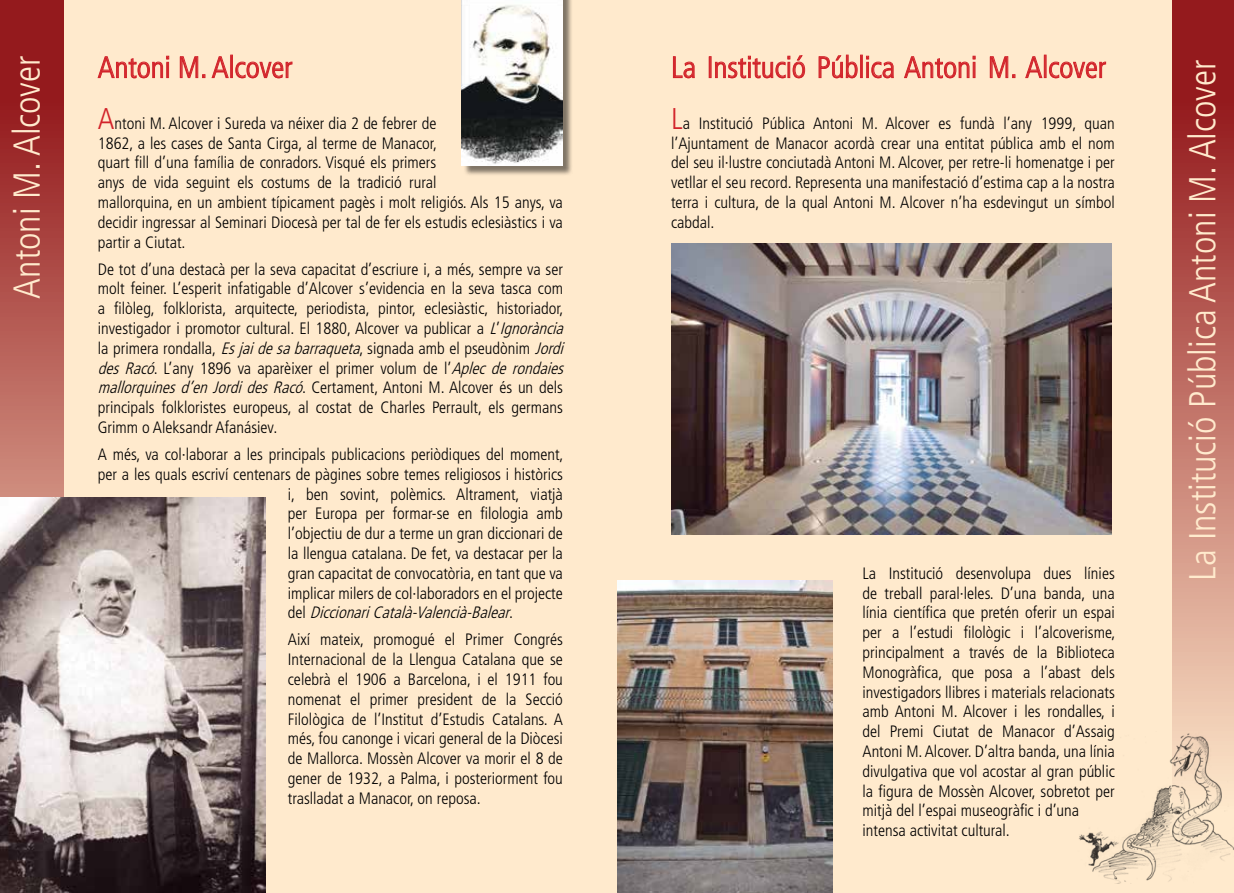
<style>
.page{position:relative;width:1234px;height:893px;background:#fff}
.page>*{position:absolute;margin:0;border:0;box-sizing:border-box;transform-origin:0 0}
.t1{font:300 condensed 37.5px "Frutiger";color:#ffeacd}
.t2{font:300 condensed 30px "Frutiger";color:#d2232a}
.t3{font:300 condensed 16.5px/19.8px "Frutiger";color:#000}
.t4{font:italic 300 condensed 16.5px "Frutiger";color:#000}
.s1{font-size:30px;color:#d2232a}
.s2{font-style:italic}
.s3{font-style:normal}
</style>
<div class="page">
<div style="left:0;top:0;width:1233px;height:893px;background:#ffeacd"></div>
<svg style="left:1172px;top:0;width:61px;height:731px;background:#bc6960"></svg>
<img style="left:1079px;top:731px;width:154px;height:153px">
<svg style="left:0;top:0;width:64px;height:497px;background:#ab4843"></svg>
<div style="left:463px;top:0;width:109px;height:176px;background:#000;opacity:.5"></div>
<img style="left:462px;top:0;width:100px;height:166px">
<img style="left:671px;top:244px;width:440px;height:291px">
<img style="left:0;top:497px;width:265px;height:396px">
<img style="left:617px;top:581px;width:215px;height:312px">
<svg style="left:97px;top:55px;width:72px;height:23px"></svg>
<svg style="left:180px;top:56px;width:25px;height:23px"></svg>
<svg style="left:211px;top:56px;width:18px;height:22px"></svg>
<div style="left:230px;top:55px;width:3px;height:23px;border:1px solid #d2232a"></div>
<svg style="left:235px;top:61px;width:57px;height:18px"></svg>
<svg style="left:672px;top:56px;width:22px;height:22px"></svg>
<div style="left:708px;top:56px;width:3px;height:22px;border:1px solid #d2232a"></div>
<svg style="left:715px;top:55px;width:90px;height:23px"></svg>
<svg style="left:818px;top:54px;width:39px;height:24px"></svg>
<div style="left:860px;top:55px;width:2px;height:23px;border:1px solid #d2232a"></div>
<svg style="left:866px;top:55px;width:27px;height:23px"></svg>
<svg style="left:904px;top:55px;width:71px;height:23px"></svg>
<svg style="left:989px;top:56px;width:26px;height:23px"></svg>
<svg style="left:1025px;top:56px;width:17px;height:22px"></svg>
<div style="left:1043px;top:55px;width:3px;height:23px;border:1px solid #d2232a"></div>
<svg style="left:1049px;top:61px;width:56px;height:18px"></svg>
<h1 class="t1" style="left:6px;top:299px;width:245px;rotate:-90deg">Antoni M. Alcover</h1>
<h2 class="t2" style="left:98px;top:50px;width:196px">Antoni M. Alcover</h2>
<h2 class="t2" style="left:671px;top:50px;width:436px">La Institució Pública Antoni M. Alcover</h2>
<p class="t3" style="left:98px;top:113px;width:466px"><span class="s1">A</span>ntoni M. Alcover i Sureda va néixer dia 2 de febrer de<br>1862, a les cases de Santa Cirga, al terme de Manacor,<br>quart fill d’una família de conradors. Visqué els primers<br>anys de vida seguint els costums de la tradició rural<br>mallorquina, en un ambient típicament pagès i molt religiós. Als 15 anys, va decidir ingressar al Seminari Diocesà per tal de fer els estudis eclesiàstics i va partir a Ciutat.</p>
<p class="t3" style="left:98px;top:259px;width:471px">De tot d’una destacà per la seva capacitat d’escriure i, a més, sempre va ser molt feiner. L’esperit infatigable d’Alcover s’evidencia en la seva tasca com a filòleg, folklorista, arquitecte, periodista, pintor, eclesiàstic, historiador, investigador i promotor cultural. El 1880, Alcover va publicar a <span class="s2">L</span>’<span class="s2">Ignorància </span>la primera rondalla, <span class="s2">Esjaidesabarraqueta</span>, signada amb el pseudònim <span class="s2">Jordi des Racó</span>. L’any 1896 va aparèixer el primer volum de l’<span class="s2">Aplec de rondaies mallorquinesd’enJordidesRacó</span>. Certament, Antoni M. Alcover és un dels principals folkloristes europeus, al costat de Charles Perrault, els germans Grimm o Aleksandr Afanásiev.</p>
<p class="t3" style="left:98px;top:445px;width:467px">A més, va col·laborar a les principals publicacions periòdiques del moment,</p>
<p class="t3" style="left:98px;top:464px;width:466px">per a les quals escriví centenars de pàgines sobre temes religiosos i històrics</p>
<p class="t3" style="left:288px;top:484px;width:276px">i, ben sovint, polèmics. Altrament, viatjà</p>
<p class="t3" style="left:288px;top:504px;width:276px">per Europa per formar-se en filologia amb</p>
<p class="t3" style="left:288px;top:524px;width:276px">l’objectiu de dur a terme un gran diccionari de</p>
<p class="t3" style="left:288px;top:544px;width:276px">la llengua catalana. De fet, va destacar per la</p>
<p class="t3" style="left:288px;top:563px;width:276px">gran capacitat de convocatòria, en tant que va</p>
<p class="t3" style="left:288px;top:583px;width:276px">implicar milers de col·laboradors en el projecte</p>
<p class="t4" style="left:288px;top:603px;width:228px"><span class="s3">d e l</span> DiccionariCatalà-Valencià-Balear<span class="s3">.</span></p>
<p class="t3" style="left:288px;top:630px;width:276px;text-align:justify">Així mateix, promogué el Primer Congrés Internacional de la Llengua Catalana que se celebrà el 1906 a Barcelona, i el 1911 fou nomenat el primer president de la Secció Filològica de l’Institut d’Estudis Catalans. A més, fou canonge i vicari general de la Diòcesi de Mallorca. Mossèn Alcover va morir el 8 de gener de 1932, a Palma, i posteriorment fou traslladat a Manacor, on reposa.</p>
<p class="t3" style="left:671px;top:113px;width:445px;text-align:justify"><span class="s1">L</span>a Institució Pública Antoni M. Alcover es fundà l’any 1999, quan l’Ajuntament de Manacor acordà crear una entitat pública amb el nom del seu il·lustre conciutadà Antoni M. Alcover, per retre-li homenatge i per vetllar el seu record. Representa una manifestació d’estima cap a la nostra terra i cultura, de la qual Antoni M. Alcover n’ha esdevingut un símbol cabdal.</p>
<p class="t3" style="left:862px;top:563px;width:254px">La Institució desenvolupa dues línies de treball paral·leles. D’una banda, una línia científica que pretén oferir un espai per a l’estudi filològic i l’alcoverisme, principalment a través de la Biblioteca Monogràfica, que posa a l’abast dels investigadors llibres i materials relacionats amb Antoni M. Alcover i les rondalles, i del Premi Ciutat de Manacor d’Assaig Antoni M. Alcover. D’altra banda, una línia divulgativa que vol acostar al gran públic la figura de Mossèn Alcover, sobretot per mitjà del l’espai museogràfic i d’una intensa activitat cultural.</p>
<h1 class="t1" style="left:1180px;top:581px;width:522px;rotate:-90deg">La Institució Pública Antoni M. Alcover</h1>
</div>
